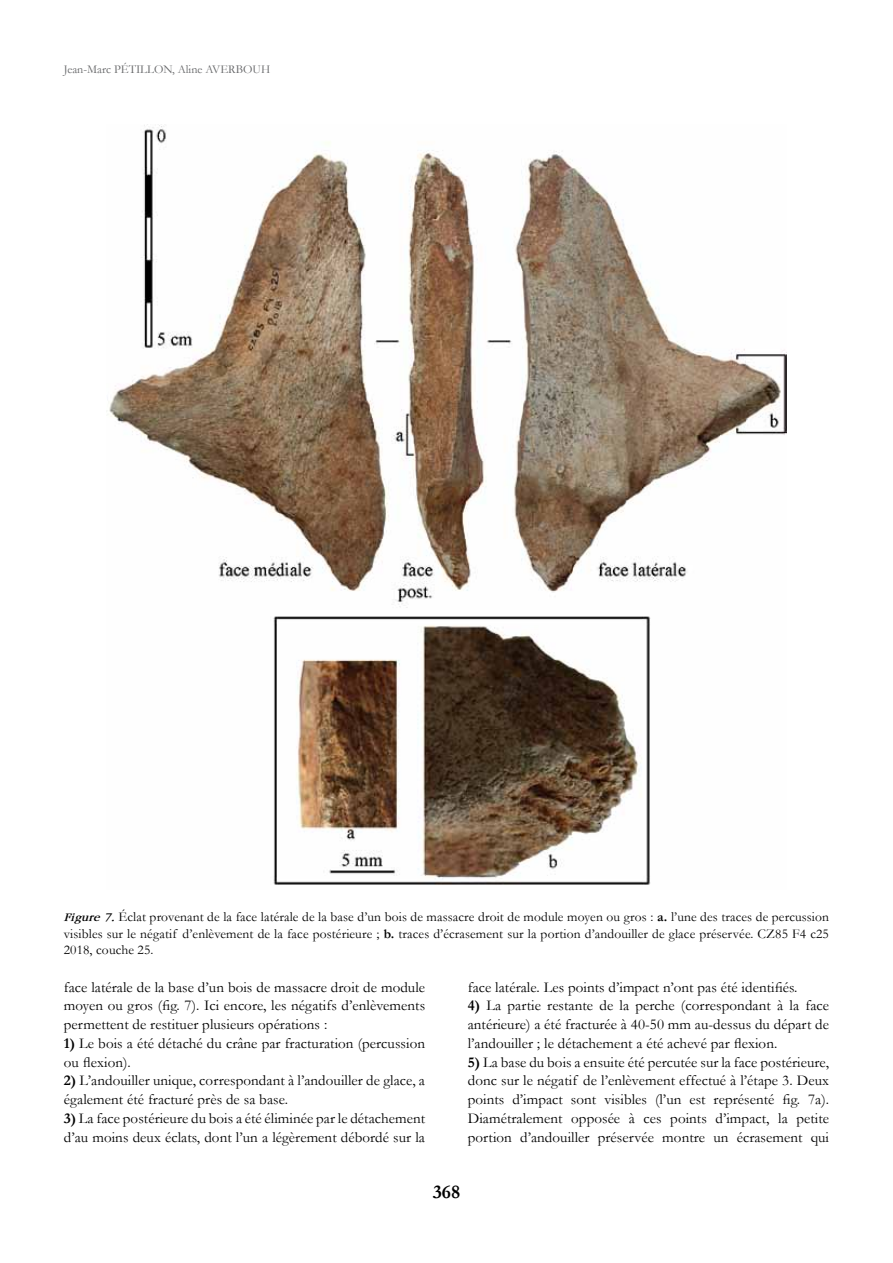
<style>
.page{position:relative;width:893px;height:1263px;background:#fff}
.page>*{position:absolute;margin:0;border:0;box-sizing:border-box;transform-origin:0 0}
.t1{font:700 19.5px "Garamond";color:#000}
.t2{font:15px/18.8px "Garamond";letter-spacing:.005em;color:#000;text-align:justify}
.t3{font:13.5px/16.5px "Garamond";letter-spacing:.01em;color:#000;text-align:justify}
.t4{font:12px "Garamond";color:#646567}
.s1{font-weight:700;font-style:italic;font-size:12px}
.s2{font-weight:700;font-style:italic}
.s3{font-weight:700}
</style>
<div class="page">
<img style="left:106px;top:125px;width:681px;height:760px">
<p class="t4" style="left:64px;top:61px;width:86px">Jean-Marc Pétillon</p>
<p class="t4" style="left:172px;top:61px;width:100px">, Aline AVERBOUH</p>
<p class="t3" style="left:64px;top:908px;width:767px"><span class="s1">Figure 7</span><span class="s2">.</span> éclat provenant de la face latérale de la base d’un bois de massacre droit de module moyen ou gros : <span class="s3">a.</span> l’une des traces de percussion visibles sur le négatif d’enlèvement de la face postérieure ; <span class="s3">b.</span> traces d’écrasement sur la portion d’andouiller de glace préservée. CZ85 F4 c25<br>2018, couche 25.</p>
<p class="t2" style="left:64px;top:977px;width:363px">face latérale de la base d’un bois de massacre droit de module moyen ou gros (fig. 7). Ici encore, les négatifs d’enlèvements permettent de restituer plusieurs opérations :</p>
<p class="t2" style="left:64px;top:1033px;width:363px"><span class="s3">1)</span> Le bois a été détaché du crâne par fracturation (percussion ou flexion).</p>
<p class="t2" style="left:64px;top:1071px;width:363px"><span class="s3">2)</span> L’andouiller unique, correspondant à l’andouiller de glace, a également été fracturé près de sa base.</p>
<p class="t2" style="left:64px;top:1108px;width:363px"><span class="s3">3)</span> La face postérieure du bois a été éliminée par le détachement d’au moins deux éclats, dont l’un a légèrement débordé sur la</p>
<p class="t2" style="left:468px;top:977px;width:331px">face latérale. Les points d’impact n’ont pas été identifiés.</p>
<p class="t2" style="left:468px;top:996px;width:363px"><span class="s3">4)</span> La partie restante de la perche (correspondant à la face antérieure) a été fracturée à 40-50 mm au-dessus du départ de l’andouiller ; le détachement a été achevé par flexion.</p>
<p class="t2" style="left:468px;top:1052px;width:363px"><span class="s3">5)</span> La base du bois a ensuite été percutée sur la face postérieure, donc sur le négatif de l’enlèvement effectué à l’étape 3. Deux points d’impact sont visibles (l’un est représenté fig. 7a).<br>Diamétralement opposée à ces points d’impact, la petite portion d’andouiller préservée montre un écrasement qui</p>
<h1 class="t1" style="left:433px;top:1178px;width:29px">368</h1>
</div>
